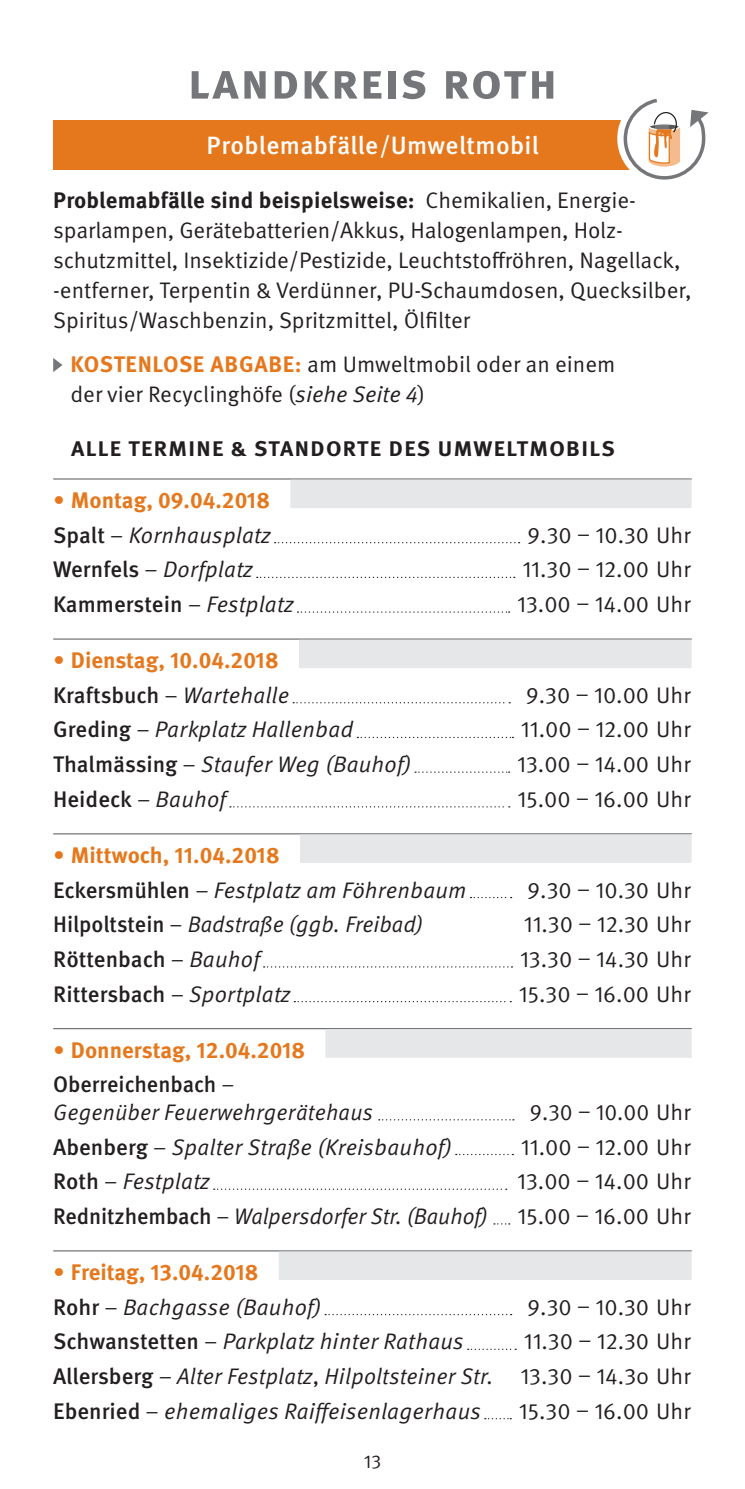
<style>
.page{position:relative;width:745px;height:1489px;background:#fff}
.page>*{position:absolute;margin:0;border:0;box-sizing:border-box;transform-origin:0 0}
.t1{font:700 50px "Meta OT";letter-spacing:.02em;color:#757679}
.t2{font:500 25px "Meta OT";letter-spacing:.015em;color:#fff}
.t3{font:22.5px/30px "Meta OT";color:#231f20}
.t4{font:italic 22.5px/34.8px "Meta OT";letter-spacing:.01em;color:#231f20}
.t5{font:700 22.5px/34.8px "Meta OT";color:#e5781d}
.t6{font:500 22.5px "Meta OT";color:#231f20}
.t7{font:700 21.25px "Meta OT";color:#231f20;scale:1.06 1}
.t8{font:18.75px "Meta OT";color:#231f20}
.s1{font-weight:700}
.s2{font-weight:700;color:#e5781d}
.s3{font-style:italic}
.s4{font-weight:400}
.s5{font-weight:500;color:#231f20}
.s6{font-weight:400;font-style:italic;color:#231f20}
.s7{font-weight:500;font-style:normal}
.s8{font-weight:400;font-style:italic}
.s9{font-weight:400;color:#231f20}
.s10{font-style:normal}
.s11{font-style:normal;color:#e5781d}
.s12{font-weight:700;font-style:normal;color:#e5781d}
</style>
<div class="page">
<div style="left:53px;top:120px;width:639px;height:50px;background:#e5781d"></div>
<svg style="left:53px;top:358px;width:9px;height:14px"></svg>
<div style="left:617px;top:92px;width:91px;height:92px;background:#fff;border-radius:50%"></div>
<svg style="left:622px;top:98px;width:86px;height:82px"></svg>
<hr style="left:53px;top:478px;width:638px;height:1px;background:#757679">
<div style="left:290px;top:479px;width:401px;height:29px;background:#e6e7e9"></div>
<svg style="left:274px;top:542px;width:245px;height:1px"></svg>
<svg style="left:256px;top:576px;width:258px;height:2px"></svg>
<svg style="left:297px;top:611px;width:212px;height:1px"></svg>
<hr style="left:53px;top:638px;width:638px;height:1px;background:#757679">
<div style="left:299px;top:639px;width:392px;height:29px;background:#e6e7e9"></div>
<svg style="left:293px;top:702px;width:217px;height:1px"></svg>
<svg style="left:357px;top:736px;width:156px;height:2px"></svg>
<svg style="left:415px;top:771px;width:94px;height:1px"></svg>
<svg style="left:230px;top:806px;width:279px;height:1px"></svg>
<hr style="left:53px;top:833px;width:638px;height:1px;background:#757679">
<div style="left:300px;top:834px;width:391px;height:28px;background:#e6e7e9"></div>
<svg style="left:470px;top:896px;width:41px;height:2px"></svg>
<svg style="left:263px;top:966px;width:249px;height:1px"></svg>
<svg style="left:294px;top:1001px;width:217px;height:1px"></svg>
<hr style="left:53px;top:1027px;width:638px;height:2px;background:#757679">
<div style="left:325px;top:1029px;width:366px;height:28px;background:#e6e7e9"></div>
<svg style="left:378px;top:1119px;width:135px;height:1px"></svg>
<svg style="left:455px;top:1153px;width:58px;height:2px"></svg>
<svg style="left:213px;top:1188px;width:293px;height:1px"></svg>
<hr style="left:53px;top:1250px;width:638px;height:1px;background:#757679">
<div style="left:278px;top:1251px;width:413px;height:28px;background:#e6e7e9"></div>
<svg style="left:325px;top:1314px;width:186px;height:1px"></svg>
<svg style="left:467px;top:1348px;width:49px;height:1px"></svg>
<svg style="left:484px;top:1418px;width:27px;height:1px"></svg>
<h1 class="t1" style="left:187px;top:50px;width:371px">landkreis roth</h1>
<p class="t2" style="left:206px;top:130px;width:333px">Problemabfälle/Umweltmobil</p>
<p class="t3" style="left:53px;top:185px;width:639px"><span class="s1">Problemabfälle sind beispielsweise:</span> Chemikalien, Energie&shy;sparlampen, Gerätebatterien/Akkus, Halogenlampen, Holz&shy;schutzmittel, Insektizide/Pestizide, Leuchtstoffröhren, Nagellack, -entferner, Terpentin &amp; Verdünner, PU-Schaumdosen, Quecksilber, Spiritus/Waschbenzin, Spritzmittel, Ölfilter</p>
<p class="t3" style="left:70px;top:349px;width:546px"><span class="s2">Kostenlose Abgabe:</span> am Umweltmobil oder an einem der vier Recyclinghöfe (<span class="s3">siehe Seite 4</span>)</p>
<p class="t7" style="left:71px;top:435px;width:362px">Alle Termine &amp; Standorte des Umwe</p>
<p class="t7" style="left:506px;top:435px;width:102px">ltmobils</p>
<p class="t5" style="left:53px;top:483px;width:219px"><span class="s4">•</span> Montag, 09.04.2018<br><span class="s5">Spalt</span> <span class="s6">– Kornhausplatz</span></p>
<p class="t3" style="left:527px;top:520px;width:165px">9.30 – 10.30 Uhr</p>
<p class="t4" style="left:53px;top:552px;width:201px"><span class="s7">Wernfels</span> – Dorfplatz</p>
<p class="t3" style="left:522px;top:555px;width:170px">11.30 – 12.00 Uhr</p>
<p class="t6" style="left:53px;top:590px;width:242px">Kammerstein <span class="s8">– Festplatz</span></p>
<p class="t3" style="left:517px;top:589px;width:175px">13.00 – 14.00 Uhr</p>
<p class="t5" style="left:53px;top:643px;width:237px"><span class="s4">•</span> Dienstag, 10.04.2018<br><span class="s5">Kraftsbuch</span> <span class="s9">–</span> <span class="s6">Wartehalle</span></p>
<p class="t3" style="left:525px;top:680px;width:166px">9.30 – 10.00 Uhr</p>
<p class="t4" style="left:53px;top:712px;width:301px"><span class="s7">Greding</span> <span class="s10">–</span> Parkplatz Hallenbad</p>
<p class="t3" style="left:520px;top:715px;width:171px">11.00 – 12.00 Uhr</p>
<p class="t4" style="left:53px;top:747px;width:359px"><span class="s7">Thalmässing</span> <span class="s10">–</span> Staufer Weg (Bauhof)</p>
<p class="t3" style="left:517px;top:749px;width:175px">13.00 – 14.00 Uhr</p>
<p class="t6" style="left:53px;top:785px;width:174px">Heideck <span class="s4">–</span> <span class="s8">Bauhof</span></p>
<p class="t3" style="left:517px;top:784px;width:175px">15.00 – 16.00 Uhr</p>
<p class="t4" style="left:53px;top:838px;width:414px"><span class="s11">•</span> <span class="s12">Mittwoch, 11.04.2018<br></span><span class="s7">Eckersmühlen</span> <span class="s10">–</span> Festplatz am Föhrenbaum</p>
<p class="t3" style="left:527px;top:875px;width:165px">9.30 – 10.30 Uhr</p>
<p class="t4" style="left:53px;top:907px;width:371px"><span class="s7">Hilpoltstein</span> <span class="s10">–</span> Badstraße (ggb. Freibad)</p>
<p class="t3" style="left:523px;top:909px;width:168px">11.30 – 12.30 Uhr</p>
<p class="t6" style="left:53px;top:945px;width:208px">Röttenbach <span class="s4">–</span> <span class="s8">Bauhof</span></p>
<p class="t3" style="left:519px;top:944px;width:172px">13.30 – 14.30 Uhr</p>
<p class="t6" style="left:53px;top:979px;width:239px">Rittersbach <span class="s4">–</span> <span class="s8">Sportplatz</span></p>
<p class="t3" style="left:518px;top:979px;width:173px">15.30 – 16.00 Uhr</p>
<p class="t5" style="left:53px;top:1032px;width:253px"><span class="s4">•</span> Donnerstag, 12.04.2018<br><span class="s5">Oberreichenbach</span> <span class="s9">–</span></p>
<p class="t4" style="left:53px;top:1094px;width:321px">Gegenüber Feuerwehrgerätehaus</p>
<p class="t3" style="left:529px;top:1097px;width:162px">9.30 – 10.00 Uhr</p>
<p class="t4" style="left:53px;top:1129px;width:400px"><span class="s7">Abenberg</span> <span class="s10">–</span> Spalter Straße (Kreisbauhof)</p>
<p class="t3" style="left:520px;top:1131px;width:171px">11.00 – 12.00 Uhr</p>
<p class="t4" style="left:53px;top:1164px;width:158px"><span class="s7">Roth</span> <span class="s10">–</span> Festplatz</p>
<p class="t3" style="left:517px;top:1166px;width:175px">13.00 – 14.00 Uhr</p>
<p class="t4" style="left:53px;top:1198px;width:436px"><span class="s7">Rednitzhembach</span> <span class="s10">–</span> Walpersdorfer Str. (Bauhof)</p>
<p class="t3" style="left:517px;top:1201px;width:175px">15.00 – 16.00 Uhr</p>
<p class="t5" style="left:53px;top:1254px;width:269px"><span class="s4">•</span> Freitag, 13.04.2018<br><span class="s5">Rohr</span> <span class="s9">–</span> <span class="s6">Bachgasse (Bauhof)</span></p>
<p class="t3" style="left:527px;top:1291px;width:165px">9.30 – 10.30 Uhr</p>
<p class="t4" style="left:53px;top:1324px;width:412px"><span class="s7">Schwanstetten</span> <span class="s10">–</span> Parkplatz hinter Rathaus</p>
<p class="t4" style="left:53px;top:1324px;width:638px;text-align:justify;text-indent:470px"><span class="s10">11.30 – 12.30 Uhr </span><span class="s7">Allersberg</span> <span class="s10">–</span> Alter Festplatz<span class="s10">,</span> Hilpoltsteiner Str. <span class="s10">13.30 – 14.30 Uhr </span><span class="s7">Ebenried</span> <span class="s10">–</span> ehemaliges Raiffeisenlagerhaus</p>
<p class="t3" style="left:518px;top:1395px;width:173px">15.30 – 16.00 Uhr</p>
<p class="t8" style="left:363px;top:1449px;width:19px">13</p>
</div>
